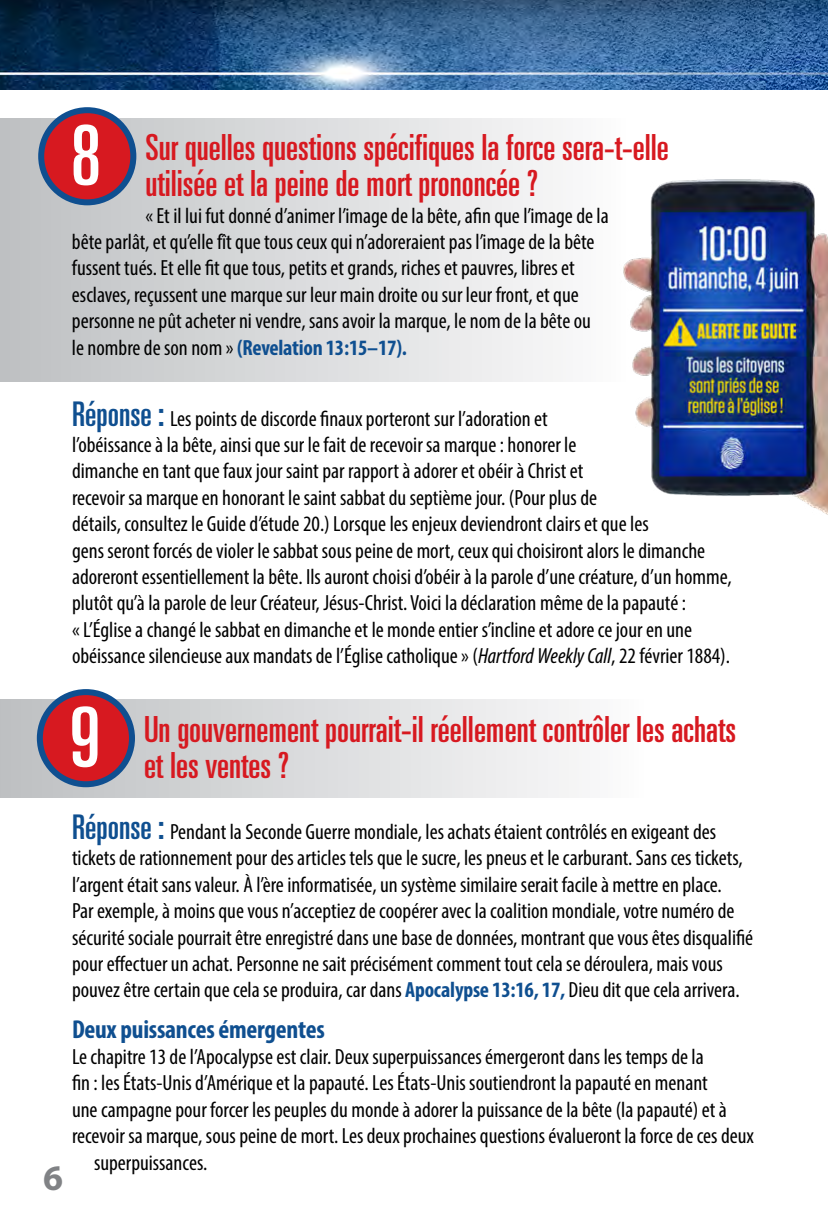
<style>
.page{position:relative;width:828px;height:1224px;background:#fff}
.page>*{position:absolute;margin:0;border:0;box-sizing:border-box;transform-origin:0 0}
.t1{font:ultra-condensed 83px "Univers";color:#fff}
.t2{font:ultra-condensed 36px/36px "Univers";color:#d71920}
.t3{font:700 36px "Myriad Pro";color:#808285}
.t4{font:700 condensed 26px "Myriad Pro";letter-spacing:-.01em;color:#0f4f90}
.t5{font:condensed 22px/26.4px "Myriad Pro";color:#000}
.s1{font-weight:700;color:#0f4f90}
.s2{font-family:"Univers";font-stretch:ultra-condensed;font-size:34px;color:#0f4f90}
.s3{font-style:italic}
</style>
<div class="page">
<img style="left:0;top:0;width:828px;height:90px">
<div style="left:0;top:118px;width:626px;height:264px;background:linear-gradient(to right,#bcbfc1,#fcfcfc)"></div>
<div style="left:0;top:700px;width:644px;height:97px;background:linear-gradient(to right,#b4b9bf,#fffefd)"></div>
<div style="left:41px;top:110px;width:92px;height:92px;background:#d71920;border-radius:50%"></div>
<div style="left:38px;top:107px;width:98px;height:98px;border:6px solid #0f4f90;border-radius:50%"></div>
<div style="left:40px;top:692px;width:92px;height:92px;background:#d71920;border-radius:50%"></div>
<div style="left:37px;top:689px;width:98px;height:98px;border:6px solid #0f4f90;border-radius:50%"></div>
<img style="left:597px;top:118px;width:231px;height:397px">
<h1 class="t1" style="left:71px;top:108px;width:32px">8</h1>
<h2 class="t2" style="left:145px;top:129px;width:525px">Sur quelles questions spécifiques la force sera-t-elle utilisée et la peine de mort prononcée ?</h2>
<p class="t5" style="left:72px;top:202px;width:538px;text-indent:73px">« Et il lui fut donné d’animer l’image de la bête, afin que l’image de la bête parlât, et qu’elle fît que tous ceux qui n’adoreraient pas l’image de la bête fussent tués. Et elle fit que tous, petits et grands, riches et pauvres, libres et esclaves, reçussent une marque sur leur main droite ou sur leur front, et que personne ne pût acheter ni vendre, sans avoir la marque, le nom de la bête ou<br>le nombre de son nom » <span class="s1">(Revelation 13:15–17).</span></p>
<p class="t5" style="left:72px;top:405px;width:661px"><span class="s2">Réponse :</span> Les points de discorde finaux porteront sur l’adoration et<br>l’obéissance à la bête, ainsi que sur le fait de recevoir sa marque : honorer le<br>dimanche en tant que faux jour saint par rapport à adorer et obéir à Christ et<br>recevoir sa marque en honorant le saint sabbat du septième jour. (Pour plus de<br>détails, consultez le Guide d’étude 20.) Lorsque les enjeux deviendront clairs et que les<br>gens seront forcés de violer le sabbat sous peine de mort, ceux qui choisiront alors le dimanche adoreront essentiellement la bête. Ils auront choisi d’obéir à la parole d’une créature, d’un homme, plutôt qu’à la parole de leur Créateur, Jésus-Christ. Voici la déclaration même de la papauté :<br>« L’Église a changé le sabbat en dimanche et le monde entier s’incline et adore ce jour en une obéissance silencieuse aux mandats de l’Église catholique » (<span class="s3">Hartford Weekly Call</span>, 22 février 1884).</p>
<h1 class="t1" style="left:69px;top:690px;width:32px">9</h1>
<h2 class="t2" style="left:144px;top:711px;width:594px">Un gouvernement pourrait-il réellement contrôler les achats et les ventes ?</h2>
<h2 class="t3" style="left:43px;top:1155px;width:21px">6</h2>
<p class="t5" style="left:72px;top:818px;width:683px"><span class="s2">Réponse :</span> Pendant la Seconde Guerre mondiale, les achats étaient contrôlés en exigeant des tickets de rationnement pour des articles tels que le sucre, les pneus et le carburant. Sans ces tickets, l’argent était sans valeur. À l’ère informatisée, un système similaire serait facile à mettre en place.<br>Par exemple, à moins que vous n’acceptiez de coopérer avec la coalition mondiale, votre numéro de sécurité sociale pourrait être enregistré dans une base de données, montrant que vous êtes disqualifié pour effectuer un achat. Personne ne sait précisément comment tout cela se déroulera, mais vous pouvez être certain que cela se produira, car dans <span class="s1">Apocalypse 13:16, 17,</span> Dieu dit que cela arrivera.</p>
<p class="t4" style="left:72px;top:1013px;width:254px">Deux puissances émergentes</p>
<p class="t5" style="left:72px;top:1043px;width:633px">Le chapitre 13 de l’Apocalypse est clair. Deux superpuissances émergeront dans les temps de la</p>
<p class="t5" style="left:72px;top:1070px;width:637px">fin : les États-Unis d’Amérique et la papauté. Les États-Unis soutiendront la papauté en menant</p>
<p class="t5" style="left:72px;top:1096px;width:656px">une campagne pour forcer les peuples du monde à adorer la puissance de la bête (la papauté) et à</p>
<p class="t5" style="left:72px;top:1123px;width:684px">recevoir sa marque, sous peine de mort. Les deux prochaines questions évalueront la force de ces deux</p>
<p class="t5" style="left:94px;top:1149px;width:115px">superpuissances.</p>
</div>
